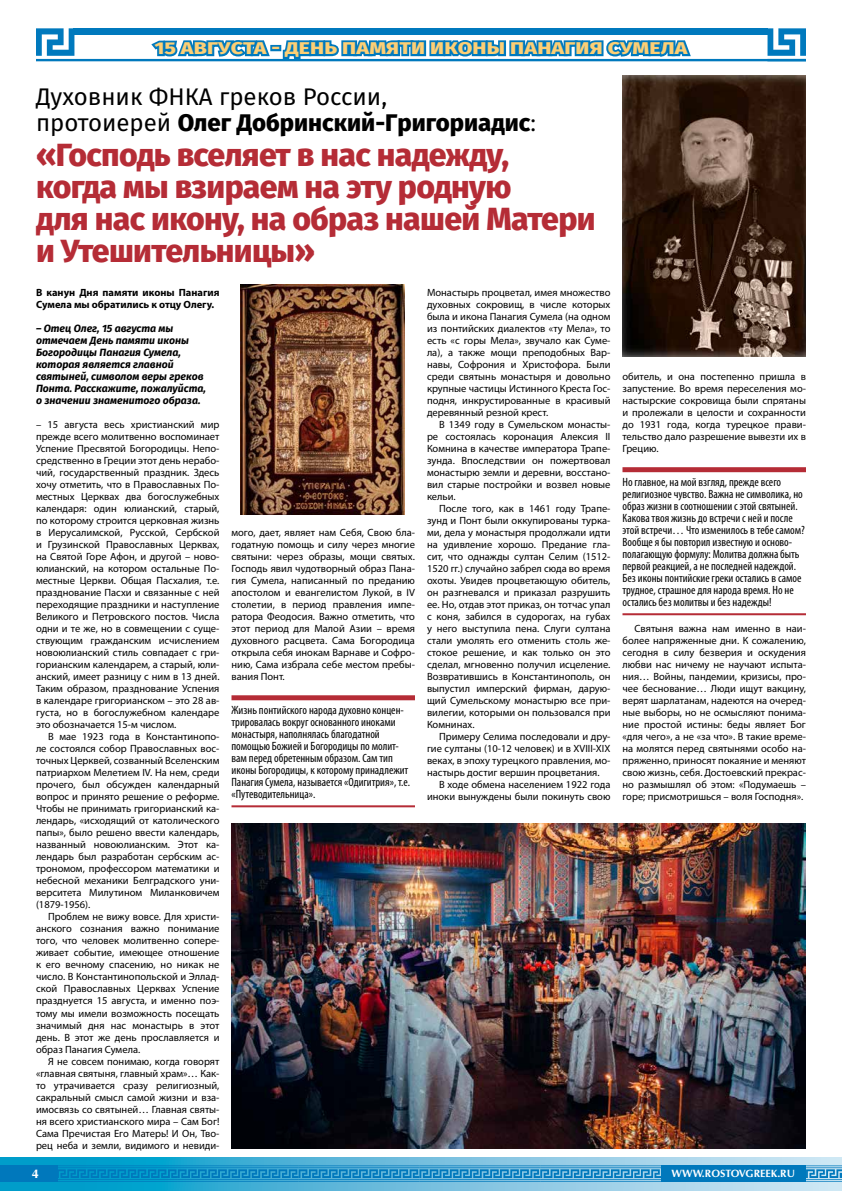
<style>
.page{position:relative;width:842px;height:1191px;background:#fff}
.page>*{position:absolute;margin:0;border:0;box-sizing:border-box;transform-origin:0 0}
.t1{font:800 32px/32px "Fira Sans";letter-spacing:-.02em;color:#b52c36}
.t2{font:24px/26px "Fira Sans";color:#000}
.t3{font:800 17px "Fira Sans";letter-spacing:.01em;color:#fdcf75;scale:1.25 1}
.t4{font:condensed 12px/12px "Myriad Pro";color:#000}
.t5{font:700 12px "Opium New C";color:#fff}
.t6{font:10.5px/12px "Myriad Pro";color:#000;text-align:justify}
.t7{font:italic 700 10.5px/12px "Fira Sans";color:#000}
.t8{font:700 10.5px/12px "Myriad Pro";color:#000}
.t9{font:700 10px "Opium New C";color:#fff}
.s1{font-weight:800}
.s2{font-style:inherit}
</style>
<div class="page">
<svg style="left:0;top:1157px;width:842px;height:34px;background:#64bbdc"></svg>
<div style="left:661px;top:1165px;width:145px;height:16px;background:#0078bc"></div>
<div style="left:0;top:1165px;width:57px;height:16px;background:#0078bc"></div>
<svg style="left:57px;top:1165px;width:604px;height:16px;background:#2c97ca"></svg>
<svg style="left:806px;top:1165px;width:36px;height:16px"></svg>
<div style="left:231px;top:695px;width:184px;height:5px;background:#b52c36"></div>
<hr style="left:231px;top:805px;width:184px;height:2px;background:#b52c36">
<div style="left:622px;top:467px;width:184px;height:5px;background:#b52c36"></div>
<hr style="left:622px;top:613px;width:184px;height:2px;background:#b52c36">
<img style="left:622px;top:93px;width:184px;height:263px">
<img style="left:231px;top:823px;width:575px;height:325px">
<img style="left:241px;top:284px;width:163px;height:230px">
<svg style="left:36px;top:28px;width:770px;height:65px"></svg>
<div style="left:73px;top:28px;width:695px;height:6px;background:#0079bd"></div>
<h3 class="t3" style="left:154px;top:33px;width:428px">15 АВГУСТА - ДЕНЬ ПАМЯТИ ИКОНЫ ПАНАГИЯ СУМЕЛА</h3>
<h2 class="t2" style="left:36px;top:83px;width:501px">Духовник ФНКА греков России,<br>протоиерей <span class="s1">Олег Добринский-Григориадис</span><span class="s2">:</span></h2>
<h1 class="t1" style="left:36px;top:136px;width:561px">«Господь вселяет в нас надежду, когда мы взираем на эту родную<br>для нас икону, на образ нашей Матери и Утешительницы»</h1>
<p class="t8" style="left:36px;top:286px;width:185px">В канун Дня памяти иконы Панагия<br>Сумела мы обратились к отцу Олегу.</p>
<p class="t7" style="left:36px;top:322px;width:172px">– Отец Олег, 15 августа мы отмечаем День памяти иконы<br>Богородицы Панагия Сумела, которая является главной святыней, символом веры греков<br>Понта. Расскажите, пожалуйста, о значении знаменитого образа.</p>
<p class="t6" style="left:36px;top:418px;width:185px">– 15 августа весь христианский мир прежде всего молитвенно воспоминает Успение Пресвятой Богородицы. Непо&shy;средственно в Греции этот день нерабо&shy;чий, государственный праздник. Здесь хочу отметить, что в Православных По&shy;местных Церквах два богослужебных календаря: один юлианский, старый, по которому строится церковная жизнь в Иерусалимской, Русской, Сербской и Грузинской Православных Церквах, на Святой Горе Афон, и другой – ново&shy;юлианский, на котором остальные По&shy;местные Церкви. Общая Пасхалия, т.е. празднование Пасхи и связанные с ней переходящие праздники и наступление Великого и Петровского постов. Числа одни и те же, но в совмещении с суще&shy;ствующим гражданским исчислением новоюлианский стиль совпадает с гри&shy;горианским календарем, а старый, юли&shy;анский, имеет разницу с ним в 13 дней.<br>Таким образом, празднование Успения в календаре григорианском – это 28 ав&shy;густа, но в богослужебном календаре это обозначается 15-м числом.</p>
<p class="t6" style="left:36px;top:730px;width:185px;text-indent:12px">В мае 1923 года в Константинопо&shy;ле состоялся собор Православных вос&shy;точных Церквей, созванный Вселенским патриархом Мелетием IV. На нем, среди прочего, был обсужден календарный вопрос и принято решение о реформе.<br>Чтобы не принимать григорианский ка&shy;лендарь, «исходящий от католического папы», было решено ввести календарь, названный новоюлианским. Этот ка&shy;лендарь был разработан сербским ас&shy;трономом, профессором математики и небесной механики Белградского уни&shy;верситета Милутином Миланковичем (1879-1956).</p>
<p class="t6" style="left:36px;top:910px;width:185px;text-indent:12px">Проблем не вижу вовсе. Для христи&shy;анского сознания важно понимание того, что человек молитвенно сопере&shy;живает событие, имеющее отношение к его вечному спасению, но никак не число. В Константинопольской и Эллад&shy;ской Православных Церквах Успение празднуется 15 августа, и именно поэ&shy;тому мы имели возможность посещать значимый дня нас монастырь в этот день. В этот же день прославляется и образ Панагия Сумела.</p>
<p class="t6" style="left:36px;top:1054px;width:185px;text-indent:12px">Я не совсем понимаю, когда говорят «главная святыня, главный храм»… Как&shy;то утрачивается сразу религиозный, сакральный смысл самой жизни и вза&shy;имосвязь со святыней… Главная святы&shy;ня всего христианского мира – Сам Бог!<br>Сама Пречистая Его Матерь! И Он, Тво&shy;рец неба и земли, видимого и невиди-</p>
<p class="t6" style="left:231px;top:526px;width:185px">мого, дает, являет нам Себя, Свою бла&shy;годатную помощь и силу через многие святыни: через образы, мощи святых.<br>Господь явил чудотворный образ Пана&shy;гия Сумела, написанный по преданию апостолом и евангелистом Лукой, в IV столетии, в период правления импе&shy;ратора Феодосия. Важно отметить, что этот период для Малой Азии – время духовного расцвета. Сама Богородица открыла себя инокам Варнаве и Софро&shy;нию, Сама избрала себе местом пребы&shy;вания Понт.</p>
<p class="t4" style="left:231px;top:704px;width:180px">Жизнь понтийского народа духовно концен&shy;трировалась вокруг основанного иноками монастыря, наполнялась благодатной помощью Божией и Богородицы по молит&shy;вам перед обретенным образом. Сам тип иконы Богородицы, к которому принадлежит Панагия Сумела, называется «Одигитрия», т.е. «Путеводительница».</p>
<p class="t6" style="left:427px;top:286px;width:185px">Монастырь процветал, имея множество духовных сокровищ, в числе которых была и икона Панагия Сумела (на одном из понтийских диалектов «ту Мела», то есть «с горы Мела», звучало как Суме&shy;ла), а также мощи преподобных Вар&shy;навы, Софрония и Христофора. Были среди святынь монастыря и довольно крупные частицы Истинного Креста Гос&shy;подня, инкрустированные в красивый деревянный резной крест.</p>
<p class="t6" style="left:427px;top:418px;width:185px;text-indent:12px">В 1349 году в Сумельском монасты&shy;ре состоялась коронация Алексия II Комнина в качестве императора Трапе&shy;зунда. Впоследствии он пожертвовал монастырю земли и деревни, восстано&shy;вил старые постройки и возвел новые кельи.</p>
<p class="t6" style="left:427px;top:502px;width:185px;text-indent:12px">После того, как в 1461 году Трапе&shy;зунд и Понт были оккупированы турка&shy;ми, дела у монастыря продолжали идти на удивление хорошо. Предание гла&shy;сит, что однажды султан Селим (1512- 1520 гг.) случайно забрел сюда во время охоты. Увидев процветающую обитель, он разгневался и приказал разрушить ее. Но, отдав этот приказ, он тотчас упал с коня, забился в судорогах, на губах у него выступила пена. Слуги султана стали умолять его отменить столь же&shy;стокое решение, и как только он это сделал, мгновенно получил исцеление.<br>Возвратившись в Константинополь, он выпустил имперский фирман, дарую&shy;щий Сумельскому монастырю все при&shy;вилегии, которыми он пользовался при Комнинах.</p>
<p class="t6" style="left:427px;top:730px;width:185px;text-indent:12px">Примеру Селима последовали и дру&shy;гие султаны (10-12 человек) и в XVIII-XIX веках, в эпоху турецкого правления, мо&shy;настырь достиг вершин процветания.</p>
<p class="t6" style="left:427px;top:778px;width:185px;text-align:right">В ходе обмена населением 1922 года иноки вынуждены были покинуть свою</p>
<p class="t6" style="left:622px;top:370px;width:185px">обитель, и она постепенно пришла в запустение. Во время переселения мо&shy;настырские сокровища были спрятаны и пролежали в целости и сохранности до 1931 года, когда турецкое прави&shy;тельство дало разрешение вывезти их в Грецию.</p>
<p class="t4" style="left:622px;top:476px;width:184px">Но главное, на мой взгляд, прежде всего религиозное чувство. Важна не символика, но образ жизни в соотношении с этой святыней.<br>Какова твоя жизнь до встречи с ней и после этой встречи… Что изменилось в тебе самом?<br>Вообще я бы повторил известную и осново&shy;полагающую формулу: Молитва должна быть первой реакцией, а не последней надеждой.<br>Без иконы понтийские греки остались в самое трудное, страшное для народа время. Но не остались без молитвы и без надежды!</p>
<p class="t6" style="left:622px;top:622px;width:185px;text-indent:12px">Святыня важна нам именно в наи&shy;более напряженные дни. К сожалению, сегодня в силу безверия и оскудения любви нас ничему не научают испыта&shy;ния… Войны, пандемии, кризисы, про&shy;чее беснование… Люди ищут вакцину, верят шарлатанам, надеются на очеред&shy;ные выборы, но не осмысляют понима&shy;ние простой истины: беды являет Бог «для чего», а не «за что». В такие време&shy;на молятся перед святынями особо на&shy;пряженно, приносят покаяние и меняют свою жизнь, себя. Достоевский прекрас&shy;но размышлял об этом: «Подумаешь – горе; присмотришься – воля Господня».</p>
<p class="t5" style="left:32px;top:1166px;width:9px">4</p>
<p class="t9" style="left:672px;top:1167px;width:125px">WWW.ROSTOVGREEK.RU</p>
</div>
